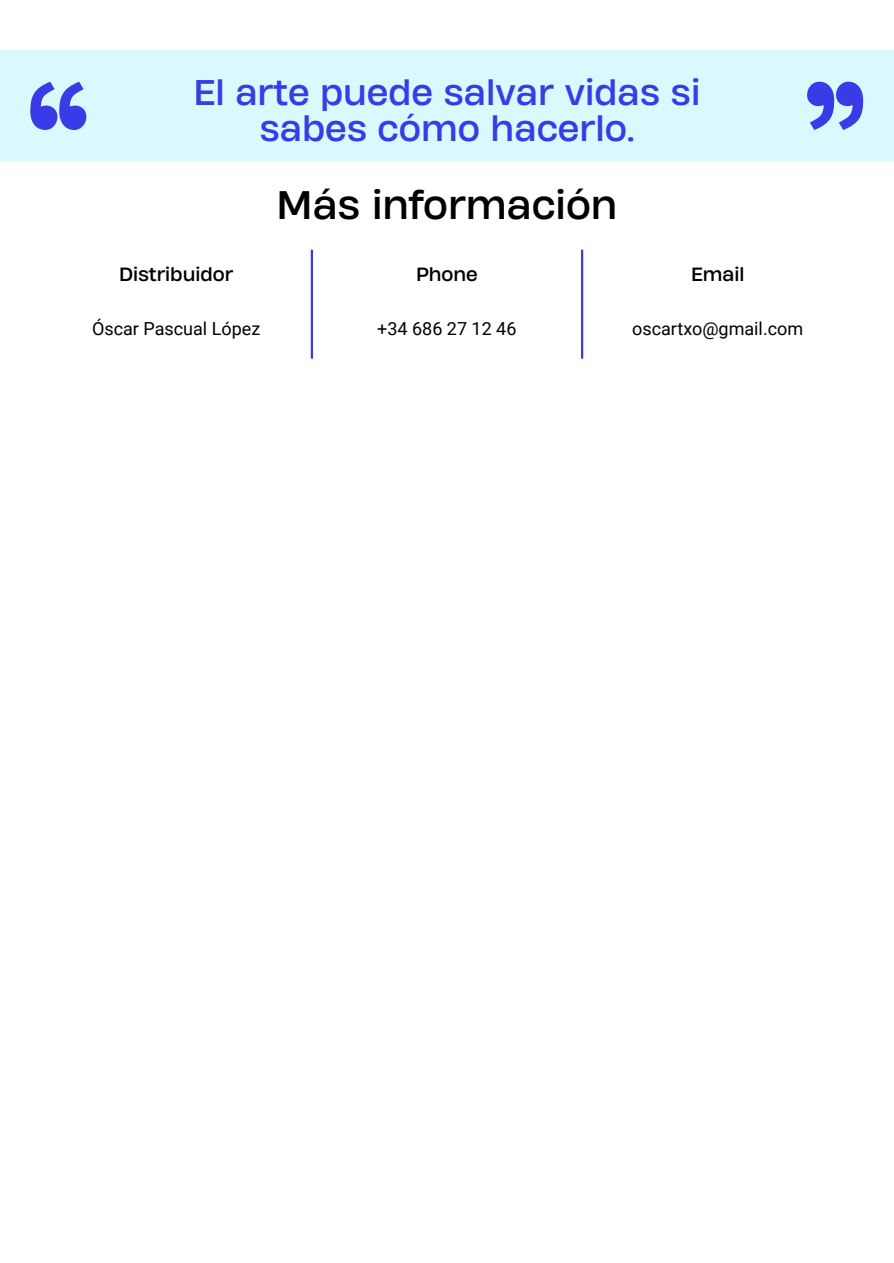
<style>
.page{position:relative;width:894px;height:1263px;background:#fff}
.page>*{position:absolute;margin:0;border:0;box-sizing:border-box;transform-origin:0 0}
.t1{font:37.5px "Heading Now 74";color:#000}
.t2{font:33.6px/35.5px "Heading Now 74";color:#393be7;text-align:center}
.t3{font:18px "Roboto";color:#000}
.t4{font:18px "Heading Now 74";color:#000}
</style>
<div class="page">
<div style="left:0;top:51px;width:893px;height:110px;background:#daf9ff"></div>
<svg style="left:30px;top:82px;width:56px;height:48px"></svg>
<svg style="left:807px;top:82px;width:55px;height:48px"></svg>
<hr style="left:310px;top:250px;width:3px;height:109px;background:#393be7">
<hr style="left:580px;top:250px;width:3px;height:109px;background:#393be7">
<p class="t2" style="left:193px;top:74px;width:508px">El arte puede salvar vidas si sabes cómo hacerlo.</p>
<p class="t1" style="left:276px;top:180px;width:342px">Más información</p>
<p class="t4" style="left:119px;top:262px;width:116px">Distribuidor</p>
<p class="t4" style="left:416px;top:262px;width:63px">Phone</p>
<p class="t4" style="left:690px;top:262px;width:55px">Email</p>
<p class="t3" style="left:92px;top:318px;width:170px">Óscar Pascual López</p>
<p class="t3" style="left:377px;top:318px;width:141px">+34 686 27 12 46</p>
<p class="t3" style="left:632px;top:318px;width:172px">oscartxo@gmail.com</p>
</div>
